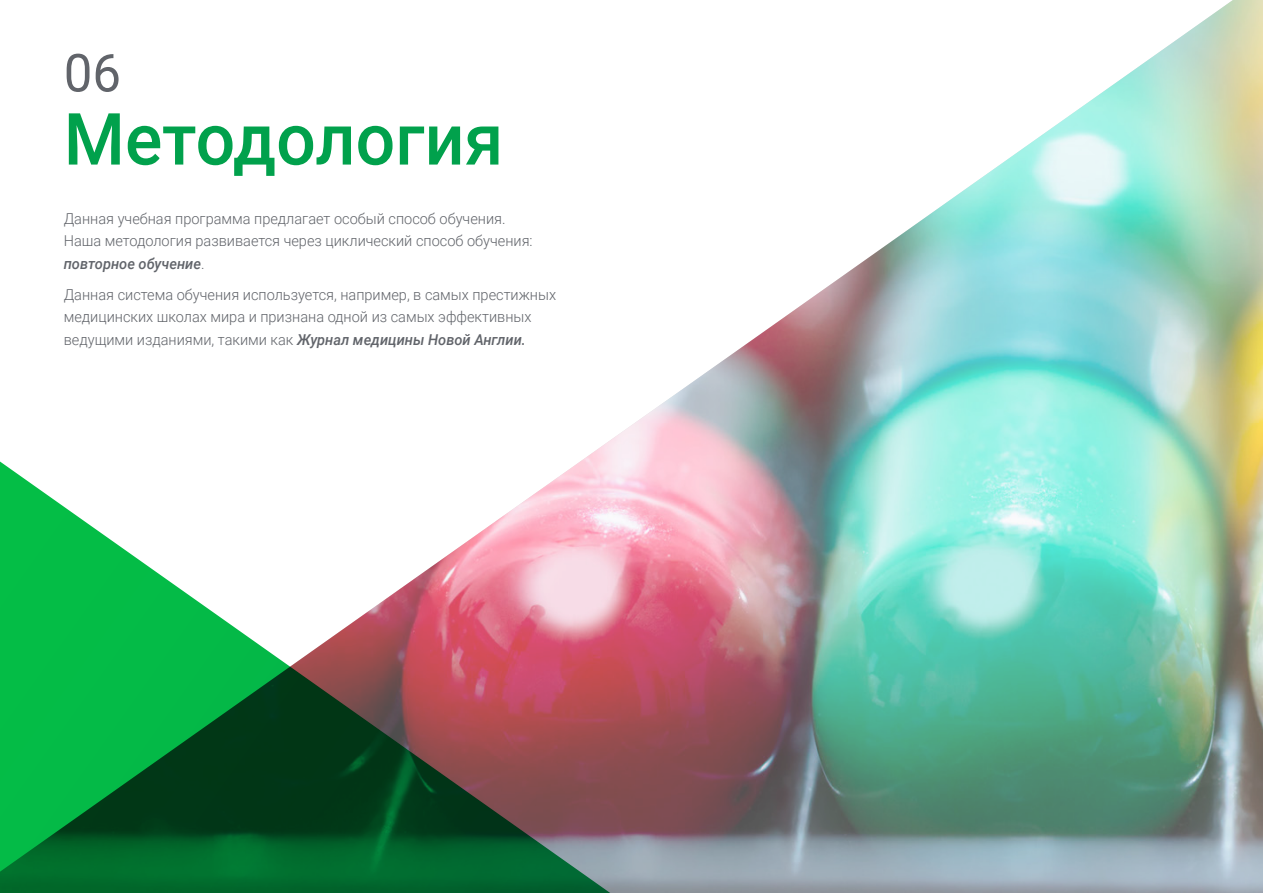
<style>
.page{position:relative;width:1263px;height:893px;background:#fff}
.page>*{position:absolute;margin:0;border:0;box-sizing:border-box;transform-origin:0 0}
.t1{font:500 72px "Roboto";color:#01a14c}
.t2{font:52.5px "Roboto";color:#61646a}
.t3{font:300 15px/22.5px "Roboto";color:#61646a}
.s1{font-weight:500;font-style:italic}
</style>
<div class="page">
<img style="left:602px;top:0;width:661px;height:893px">
<svg style="left:0;top:446px;width:640px;height:447px"></svg>
<h2 class="t2" style="left:64px;top:36px;width:59px">06</h2>
<h1 class="t1" style="left:64px;top:89px;width:441px">Методология</h1>
<p class="t3" style="left:64px;top:207px;width:470px">Данная учебная программа предлагает особый способ обучения.<br>Наша методология развивается через циклический способ обучения: <span class="s1">повторное обучение</span>.</p>
<p class="t3" style="left:64px;top:283px;width:494px">Данная система обучения используется, например, в самых престижных медицинских школах мира и признана одной из самых эффективных ведущими изданиями, такими как <span class="s1">Журнал медицины Новой Англии.</span></p>
</div>
